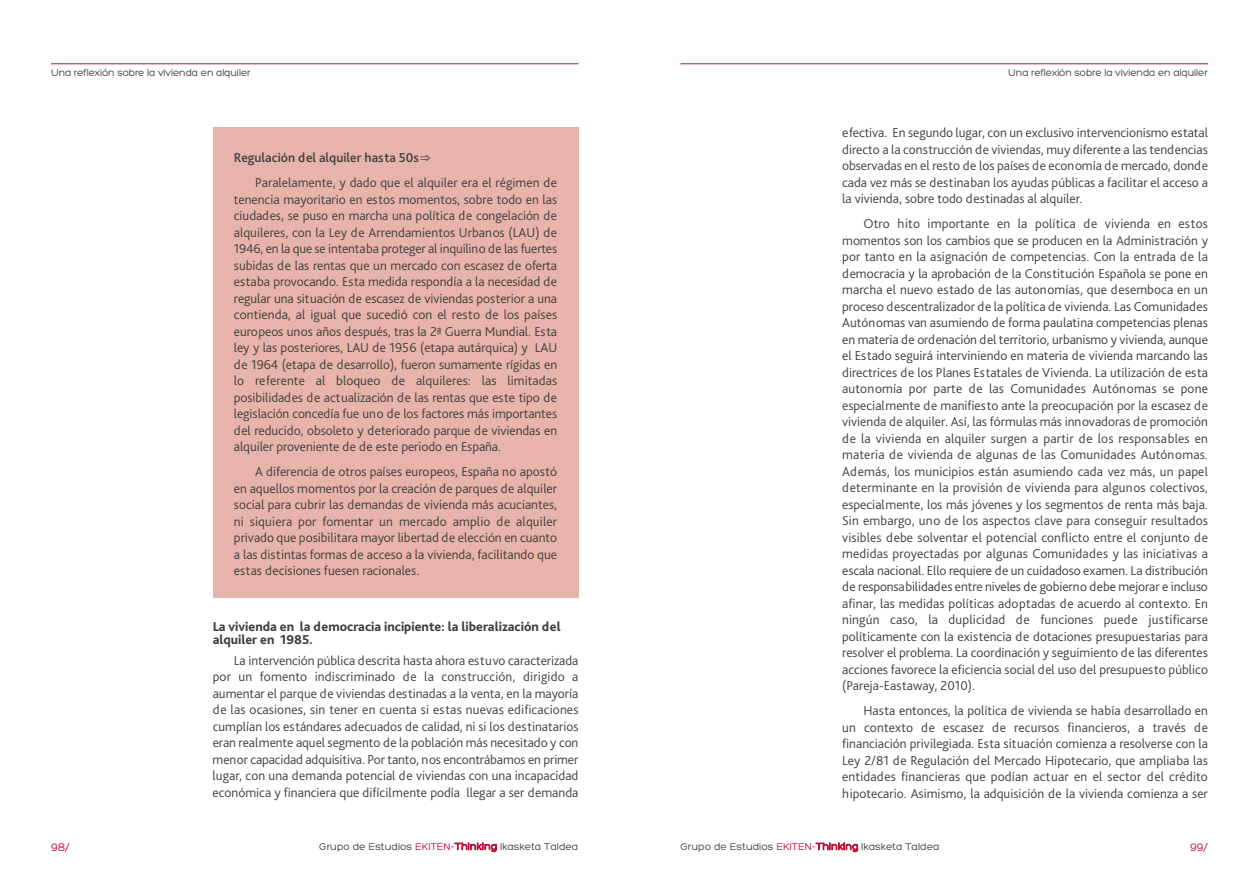
<style>
.page{position:relative;width:1259px;height:893px;background:#fff}
.page>*{position:absolute;margin:0;border:0;box-sizing:border-box;transform-origin:0 0}
.t1{font:300 13.5px/16.5px "Bliss Pro";color:#3e3e3f;text-align:justify}
.t2{font:800 13.5px/13.5px "Bliss Pro";color:#3e3e3f}
.t3{font:12px "Hero";color:#b90f36}
.t4{font:10.5px "Hero";color:#3e3e3f}
.s1{font-weight:500}
.s2{font-family:"Lucida Sans Unicode";font-weight:400}
.s3{color:#b90f36}
</style>
<div class="page">
<div style="left:213px;top:128px;width:365px;height:470px;background:#e7b3aa"></div>
<hr style="left:680px;top:63px;width:528px;height:1px;background:#b90f36">
<hr style="left:51px;top:63px;width:527px;height:1px;background:#b90f36">
<p class="t4" style="left:51px;top:68px;width:201px">una reflexión sobre la vivienda en alquiler</p>
<p class="t1" style="left:255px;top:146px;width:303px;line-height:25px;text-indent:-21px"><span class="s1">Regulación del alquiler hasta 50s</span><span class="s2">⇒<br></span>Paralelamente, y dado que el alquiler era el régimen de</p>
<p class="t1" style="left:234px;top:192px;width:325px">tenencia mayoritario en estos momentos, sobre todo en las ciudades, se puso en marcha una política de congelación de alquileres, con la Ley de Arrendamientos Urbanos (LAU) de 1946, en la que se intentaba proteger al inquilino de las fuertes subidas de las rentas que un mercado con escasez de oferta estaba provocando. Esta medida respondía a la necesidad de regular una situación de escasez de viviendas posterior a una contienda, al igual que sucedió con el resto de los países europeos unos años después, tras la 2ª Guerra Mundial. Esta ley y las posteriores, LAU de 1956 (etapa autárquica) y LAU de 1964 (etapa de desarrollo), fueron sumamente rígidas en lo referente al bloqueo de alquileres: las limitadas posibilidades de actualización de las rentas que este tipo de legislación concedía fue uno de los factores más importantes del reducido, obsoleto y deteriorado parque de viviendas en alquiler proveniente de de este periodo en España.</p>
<p class="t1" style="left:234px;top:464px;width:325px;text-indent:21px">A diferencia de otros países europeos, España no apostó en aquellos momentos por la creación de parques de alquiler social para cubrir las demandas de vivienda más acuciantes, ni siquiera por fomentar un mercado amplio de alquiler privado que posibilitara mayor libertad de elección en cuanto a las distintas formas de acceso a la vivienda, facilitando que estas decisiones fuesen racionales.</p>
<p class="t2" style="left:213px;top:620px;width:349px">La vivienda en la democracia incipiente: la liberalización del alquiler en 1985.</p>
<p class="t1" style="left:213px;top:653px;width:367px;text-indent:21px">La intervención pública descrita hasta ahora estuvo caracterizada por un fomento indiscriminado de la construcción, dirigido a aumentar el parque de viviendas destinadas a la venta, en la mayoría de las ocasiones, sin tener en cuenta si estas nuevas edificaciones cumplían los estándares adecuados de calidad, ni si los destinatarios eran realmente aquel segmento de la población más necesitado y con menor capacidad adquisitiva. Por tanto, nos encontrábamos en primer lugar, con una demanda potencial de viviendas con una incapacidad económica y financiera que difícilmente podía llegar a ser demanda</p>
<p class="t3" style="left:51px;top:843px;width:20px">98/</p>
<p class="t4" style="left:319px;top:842px;width:261px">Grupo de Estudios <span class="s3">EKITEN-Thinking</span> Ikasketa Taldea</p>
<p class="t4" style="left:1008px;top:68px;width:201px">una reflexión sobre la vivienda en alquiler</p>
<p class="t1" style="left:842px;top:125px;width:367px">efectiva. En segundo lugar, con un exclusivo intervencionismo estatal directo a la construcción de viviendas, muy diferente a las tendencias observadas en el resto de los países de economía de mercado, donde cada vez más se destinaban los ayudas públicas a facilitar el acceso a la vivienda, sobre todo destinadas al alquiler.</p>
<p class="t1" style="left:842px;top:216px;width:367px;text-indent:21px">Otro hito importante en la política de vivienda en estos momentos son los cambios que se producen en la Administración y por tanto en la asignación de competencias. Con la entrada de la democracia y la aprobación de la Constitución Española se pone en marcha el nuevo estado de las autonomías, que desemboca en un proceso descentralizador de la política de vivienda. Las Comunidades Autónomas van asumiendo de forma paulatina competencias plenas en materia de ordenación del territorio, urbanismo y vivienda, aunque el Estado seguirá interviniendo en materia de vivienda marcando las directrices de los Planes Estatales de Vivienda. La utilización de esta autonomía por parte de las Comunidades Autónomas se pone especialmente de manifiesto ante la preocupación por la escasez de vivienda de alquiler. Así, las fórmulas más innovadoras de promoción de la vivienda en alquiler surgen a partir de los responsables en materia de vivienda de algunas de las Comunidades Autónomas.<br>Además, los municipios están asumiendo cada vez más, un papel determinante en la provisión de vivienda para algunos colectivos, especialmente, los más jóvenes y los segmentos de renta más baja.<br>Sin embargo, uno de los aspectos clave para conseguir resultados visibles debe solventar el potencial conflicto entre el conjunto de medidas proyectadas por algunas Comunidades y las iniciativas a escala nacional. Ello requiere de un cuidadoso examen. La distribución de responsabilidades entre niveles de gobierno debe mejorar e incluso afinar, las medidas políticas adoptadas de acuerdo al contexto. En ningún caso, la duplicidad de funciones puede justificarse políticamente con la existencia de dotaciones presupuestarias para resolver el problema. La coordinación y seguimiento de las diferentes acciones favorece la eficiencia social del uso del presupuesto público (Pareja-Eastaway, 2010).</p>
<p class="t1" style="left:842px;top:703px;width:367px;text-indent:21px">Hasta entonces, la política de vivienda se había desarrollado en un contexto de escasez de recursos financieros, a través de financiación privilegiada. Esta situación comienza a resolverse con la Ley 2/81 de Regulación del Mercado Hipotecario, que ampliaba las entidades financieras que podían actuar en el sector del crédito hipotecario. Asimismo, la adquisición de la vivienda comienza a ser</p>
<p class="t4" style="left:680px;top:842px;width:261px">Grupo de Estudios <span class="s3">EKITEN-Thinking</span> Ikasketa Taldea</p>
<p class="t3" style="left:1190px;top:843px;width:19px">99/</p>
</div>
